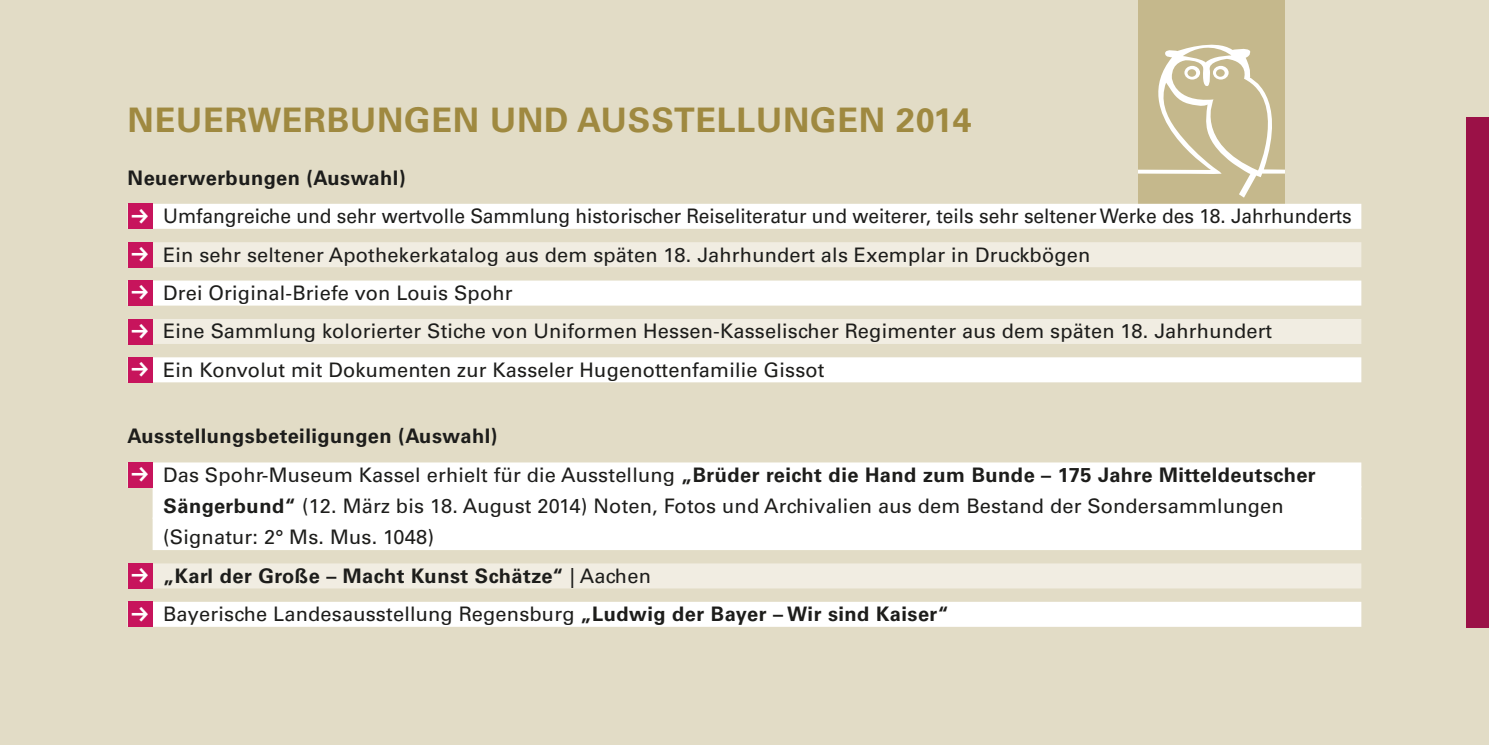
<style>
.page{position:relative;width:1489px;height:745px;background:#fff}
.page>*{position:absolute;margin:0;border:0;box-sizing:border-box;transform-origin:0 0}
.t1{font:700 33.75px "Univers LT";letter-spacing:.025em;color:#9f8940}
.t2{font:20px/38.2px "Univers LT";letter-spacing:.01em;color:#1d1d1b;scale:.96 1}
.t3{font:700 20px/38.2px "Univers LT";letter-spacing:.025em;color:#1d1d1b}
.t4{font:20px/31.2px "Univers LT";letter-spacing:.01em;color:#1d1d1b}
.s1{font-weight:400}
.s2{font-weight:700}
</style>
<div class="page">
<div style="left:0;top:0;width:1488px;height:744px;background:#e2dcc6"></div>
<div style="left:1138px;top:0;width:146px;height:206px;background:#c5b88c"></div>
<div style="left:1466px;top:117px;width:22px;height:510px;background:#9b1147"></div>
<div style="left:128px;top:204px;width:1233px;height:25px;background:#fff"></div>
<div style="left:128px;top:242px;width:1233px;height:25px;background:#f1ede2"></div>
<div style="left:128px;top:280px;width:1233px;height:25px;background:#fff"></div>
<div style="left:128px;top:319px;width:1233px;height:25px;background:#f1ede2"></div>
<div style="left:128px;top:357px;width:1233px;height:25px;background:#fff"></div>
<div style="left:128px;top:462px;width:1233px;height:25px;background:#fff"></div>
<div style="left:153px;top:486px;width:1208px;height:32px;background:#fff"></div>
<div style="left:153px;top:517px;width:1208px;height:32px;background:#fff"></div>
<div style="left:128px;top:563px;width:1233px;height:25px;background:#f1ede2"></div>
<div style="left:128px;top:601px;width:1233px;height:25px;background:#fff"></div>
<div style="left:128px;top:462px;width:25px;height:25px;background:#c7145c"></div>
<div style="left:128px;top:563px;width:25px;height:25px;background:#c7145c"></div>
<div style="left:128px;top:204px;width:25px;height:25px;background:#c7145c"></div>
<div style="left:128px;top:242px;width:25px;height:25px;background:#c7145c"></div>
<div style="left:128px;top:280px;width:25px;height:25px;background:#c7145c"></div>
<div style="left:128px;top:319px;width:25px;height:25px;background:#c7145c"></div>
<div style="left:128px;top:601px;width:25px;height:25px;background:#c7145c"></div>
<div style="left:128px;top:357px;width:25px;height:25px;background:#c7145c"></div>
<svg style="left:1138px;top:45px;width:146px;height:152px"></svg>
<h1 class="t1" style="left:128px;top:108px;width:845px">NEUERWERBUNGEN UND AUSSTELLUNGEN 2014</h1>
<p class="t3" style="left:128px;top:160px;width:279px">Neuerwerbungen (Auswahl)</p>
<p class="t2" style="left:163px;top:198px;width:1239px">Umfangreiche und sehr wertvolle Sammlung historischer Reiseliteratur und weiterer, teils sehr seltener Werke des 18. Jahrhunderts Ein sehr seltener Apothekerkatalog aus dem späten 18. Jahrhundert als Exemplar in Druckbögen<br>Drei Original-Briefe von Louis Spohr<br>Eine Sammlung kolorierter Stiche von Uniformen Hessen-Kasselischer Regimenter aus dem späten 18. Jahrhundert<br>Ein Konvolut mit Dokumenten zur Kasseler Hugenottenfamilie Gissot</p>
<p class="t3" style="left:163px;top:419px;width:1154px;text-indent:-35px">Ausstellungsbeteiligungen (Auswahl)<br><span class="s1">Das Spohr-Museum Kassel erhielt für die Ausstellung</span> „Brüder reicht die Hand zum Bunde – 175 Jahre Mitteldeutscher</p>
<p class="t4" style="left:163px;top:492px;width:1122px"><span class="s2">Sängerbund“</span> (12. März bis 18. August 2014) Noten, Fotos und Archivalien aus dem Bestand der Sondersammlungen (Signatur: 2° Ms. Mus. 1048)</p>
<p class="t3" style="left:163px;top:558px;width:787px">„Karl der Große – Macht Kunst Schätze“ <span class="s1">| Aachen<br>Bayerische Landesausstellung Regensburg</span> „Ludwig der Bayer – Wir sind Kaiser“</p>
</div>
